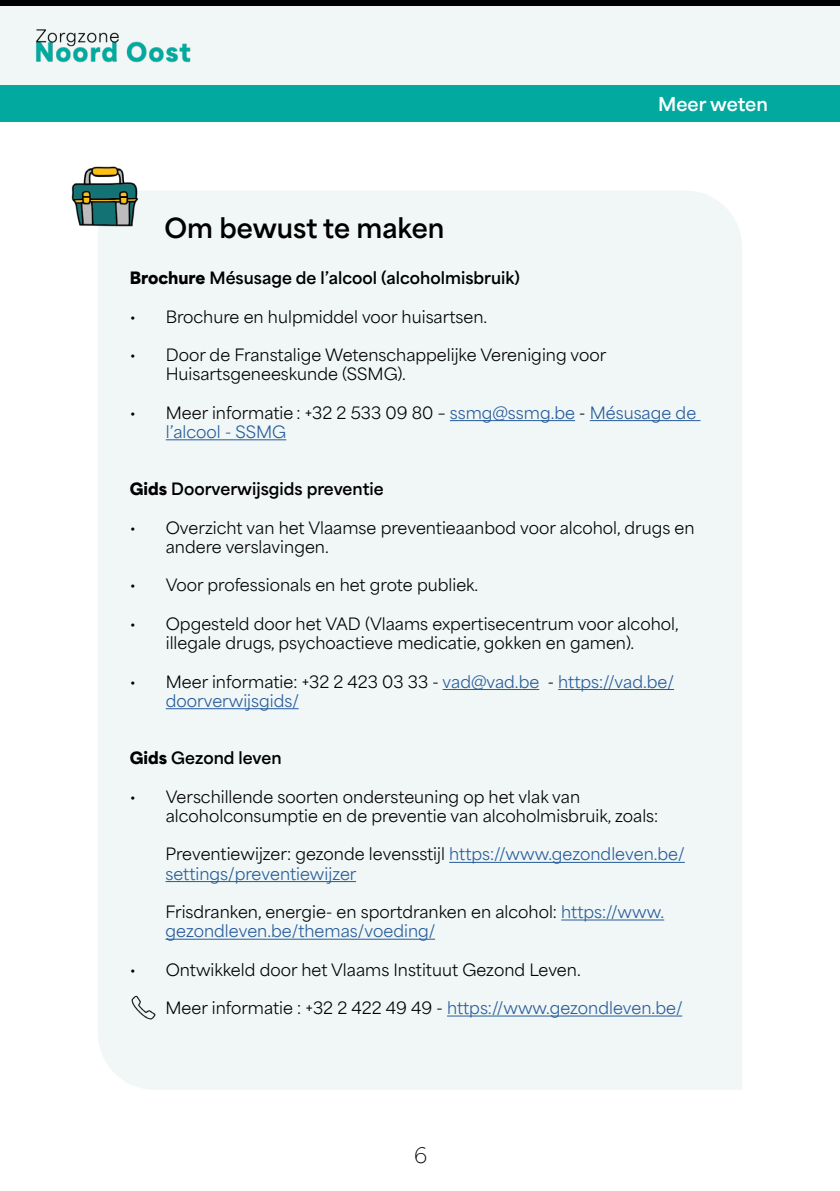
<style>
.page{position:relative;width:840px;height:1191px;background:#fff}
.page>*{position:absolute;margin:0;border:0;box-sizing:border-box;transform-origin:0 0}
.t1{font:700 26px "Area Normal";color:#000}
.t2{font:100 20px "Area Normal";color:#000}
.t3{font:700 18px "Area Normal";color:#fff}
.t4{font:16px/19.2px "Area Normal";color:#000}
.t5{font:16px/19.2px "Area Normal";color:#275b9b}
.t6{font:700 16px "Area Normal";color:#000}
.s1{font-weight:900}
.s2{color:#000}
.s3{color:#275b9b}
</style>
<div class="page">
<div style="left:0;top:6px;width:839px;height:79px;background:#f0f7f6"></div>
<div style="left:0;top:0;width:839px;height:6px;background:#000"></div>
<div style="left:0;top:85px;width:839px;height:36px;background:#02a99e"></div>
<img style="left:36px;top:29px;width:155px;height:34px">
<div style="left:98px;top:191px;width:643px;height:898px;background:#f0f7f6"></div>
<hr style="left:449px;top:420px;width:125px;height:1px;background:#275b9b">
<hr style="left:589px;top:420px;width:111px;height:1px;background:#275b9b">
<hr style="left:166px;top:439px;width:120px;height:1px;background:#275b9b">
<hr style="left:442px;top:689px;width:97px;height:1px;background:#275b9b">
<hr style="left:558px;top:689px;width:115px;height:1px;background:#275b9b">
<hr style="left:166px;top:708px;width:132px;height:1px;background:#275b9b">
<hr style="left:449px;top:862px;width:235px;height:1px;background:#275b9b">
<hr style="left:165px;top:881px;width:191px;height:1px;background:#275b9b">
<hr style="left:561px;top:919px;width:102px;height:1px;background:#275b9b">
<hr style="left:165px;top:938px;width:270px;height:1px;background:#275b9b">
<hr style="left:447px;top:1015px;width:235px;height:1px;background:#275b9b">
<img style="left:71px;top:166px;width:71px;height:68px">
<img style="left:130px;top:994px;width:27px;height:26px">
<h1 class="t1" style="left:164px;top:204px;width:281px">Om bewust te maken</h1>
<p class="t3" style="left:657px;top:87px;width:111px">Meer weten</p>
<p class="t6" style="left:130px;top:264px;width:391px"><span class="s1">Brochure</span> Mésusage de l’alcool (alcoholmisbruik)</p>
<p class="t4" style="left:130px;top:305px;width:359px">• Brochure en hulpmiddel voor huisartsen.</p>
<p class="t4" style="left:166px;top:343px;width:442px;text-indent:-36px">• Door de Franstalige Wetenschappelijke Vereniging voor<br>Huisartsgeneeskunde (SSMG).</p>
<p class="t5" style="left:166px;top:401px;width:531px;text-indent:-36px"><span class="s2">• Meer informatie : +32 2 533 09 80 –</span> ssmg@ssmg.be <span class="s2">-</span> Mésusage de l’alcool - SSMG</p>
<p class="t6" style="left:130px;top:475px;width:255px"><span class="s1">Gids</span> Doorverwijsgids preventie</p>
<p class="t4" style="left:166px;top:516px;width:530px;text-indent:-36px">• Overzicht van het Vlaamse preventieaanbod voor alcohol, drugs en andere verslavingen.</p>
<p class="t4" style="left:130px;top:574px;width:350px">• Voor professionals en het grote publiek.</p>
<p class="t4" style="left:130px;top:612px;width:550px;text-align:center">• Opgesteld door het VAD (Vlaams expertisecentrum voor alcohol, illegale drugs, psychoactieve medicatie, gokken en gamen).</p>
<p class="t5" style="left:166px;top:670px;width:509px;text-indent:-36px"><span class="s2">• Meer informatie: +32 2 423 03 33 -</span> vad@vad.be <span class="s2">-</span> https://vad.be/ doorverwijsgids/</p>
<p class="t6" style="left:130px;top:744px;width:153px"><span class="s1">Gids</span> Gezond leven</p>
<p class="t4" style="left:166px;top:785px;width:493px;text-indent:-36px">• Verschillende soorten ondersteuning op het vlak van alcoholconsumptie en de preventie van alcoholmisbruik, zoals:</p>
<p class="t5" style="left:165px;top:842px;width:520px"><span class="s2">Preventiewijzer: gezonde levensstijl</span> https://www.gezondleven.be/ settings/preventiewijzer</p>
<p class="t4" style="left:165px;top:900px;width:500px">Frisdranken, energie- en sportdranken en alcohol: <span class="s3">https://www. gezondleven.be/themas/voeding/</span></p>
<p class="t4" style="left:130px;top:958px;width:452px">• Ontwikkeld door het Vlaams Instituut Gezond Leven.</p>
<p class="t4" style="left:165px;top:996px;width:518px">Meer informatie : +32 2 422 49 49 - <span class="s3">https://www.gezondleven.be/</span></p>
<p class="t2" style="left:414px;top:1138px;width:15px">6</p>
</div>
